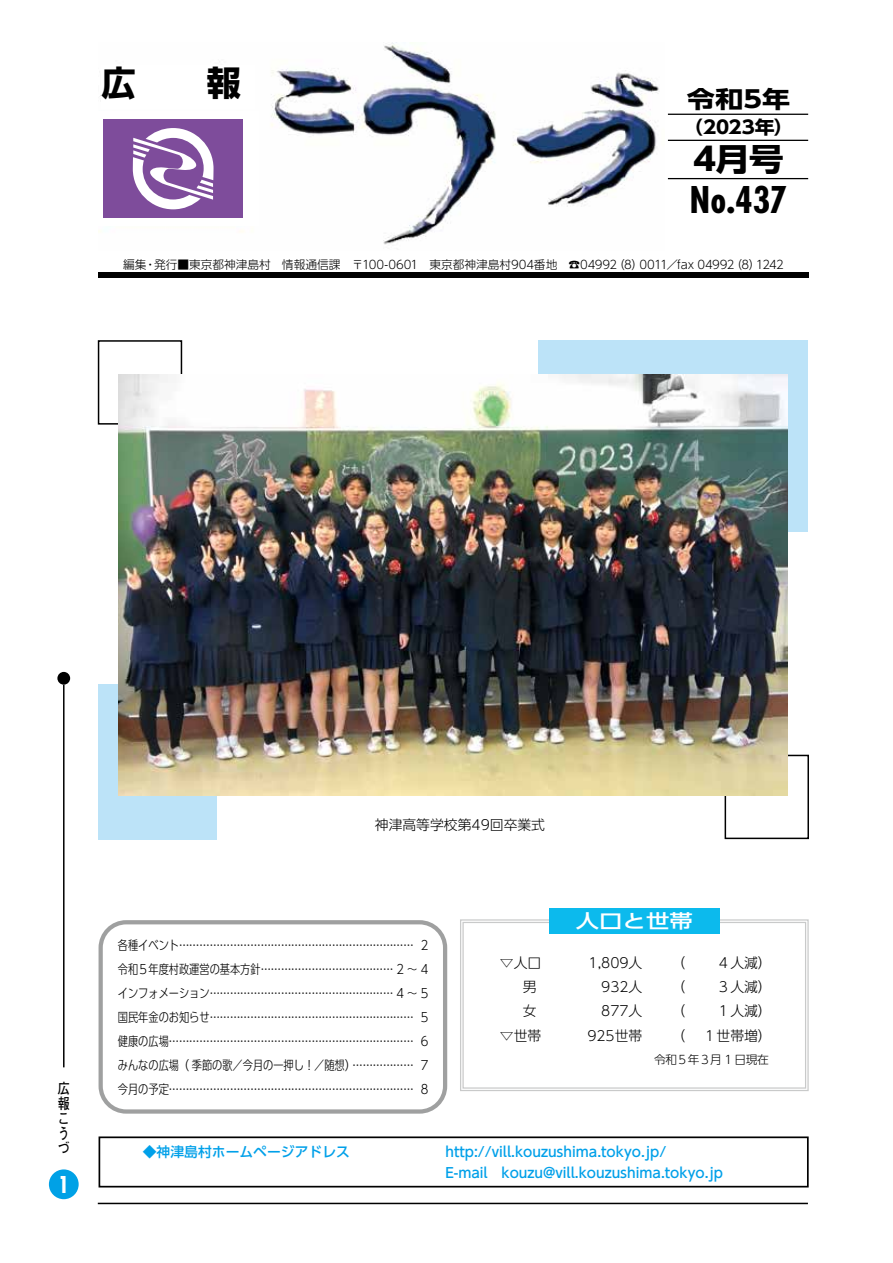
<style>
.page{position:relative;width:893px;height:1263px;background:#fff}
.page>*{position:absolute;margin:0;border:0;box-sizing:border-box;transform-origin:0 0}
.t1{font:700 40.5px "Futura PT Cond";color:#000}
.t2{font:700 34.5px "UD Shin Go Pro";color:#000}
.t3{font:700 31.5px "UD Shin Go Pro";color:#000;scale:1.11 1}
.t4{font:700 25.5px "Futura PT Cond";color:#fff}
.t5{font:700 23.4px "UD Shin Go Pro";color:#000;scale:1.2 1}
.t6{font:500 18.75px "UD Shin Go Pro";color:#fff;scale:1.25 1}
.t7{font:700 18px "UD Shin Go Pro";color:#000;scale:1.1 1}
.t8{font:700 14.85px/14.9px "Futo Go B101 Pro";color:#000;scale:.8 1}
.t9{font:500 13.8px "UD Shin Go Pro";color:#00a0e9}
.t10{font:300 13.8px "UD Shin Go Pro";color:#000}
.t11{font:300 12.75px "UD Shin Go C Oeiz Pr 6";color:#000}
.t12{font:300 11.7px "UD Shin Go Pro";letter-spacing:-.015em;color:#000}
.t13{font:300 11.7px "UD Shin Go Pro";letter-spacing:-.04em;color:#000}
</style>
<div class="page">
<hr style="left:98px;top:1203px;width:710px;height:1px;background:#000">
<hr style="left:63px;top:685px;width:2px;height:382px;background:#000">
<div style="left:57px;top:672px;width:13px;height:13px;background:#000;border-radius:50%"></div>
<div style="left:49px;top:1169px;width:30px;height:30px;background:#00a1e6;border-radius:50%"></div>
<img style="left:99px;top:43px;width:560px;height:202px">
<div style="left:101px;top:65px;width:153px;height:44px;background:#fff"></div>
<div style="left:88px;top:111px;width:170px;height:115px;background:#fff"></div>
<div style="left:103px;top:119px;width:140px;height:99px;background:#7e4c9b"></div>
<svg style="left:133px;top:128px;width:81px;height:81px"></svg>
<hr style="left:668px;top:114px;width:140px;height:1px;background:#000">
<hr style="left:668px;top:140px;width:140px;height:1px;background:#000">
<hr style="left:668px;top:178px;width:140px;height:1px;background:#000">
<div style="left:99px;top:272px;width:710px;height:5px;background:#000"></div>
<div style="left:99px;top:920px;width:348px;height:194px;border:4px solid #9fa0a0;border-radius:26px"></div>
<svg style="left:460px;top:919px;width:349px;height:172px"></svg>
<div style="left:462px;top:922px;width:344px;height:167px;border:1px solid #c9caca"></div>
<div style="left:549px;top:908px;width:170px;height:26px;background:#0cbaed"></div>
<div style="left:99px;top:1136px;width:710px;height:51px;border:2px solid #000"></div>
<div style="left:98px;top:340px;width:84px;height:85px;border:2px solid #000"></div>
<div style="left:725px;top:755px;width:84px;height:84px;border:2px solid #000"></div>
<div style="left:538px;top:340px;width:269px;height:192px;background:#bce3f8"></div>
<div style="left:98px;top:685px;width:119px;height:155px;background:#bce3f8"></div>
<img style="left:118px;top:375px;width:670px;height:420px">
<h2 class="t2" style="left:101px;top:54px;width:141px">広　　報</h2>
<h3 class="t5" style="left:687px;top:80px;width:88px">令和5年</h3>
<h3 class="t7" style="left:683px;top:112px;width:102px">（2023年(</h3>
<h3 class="t3" style="left:693px;top:134px;width:83px">4月号</h3>
<h1 class="t1" style="left:690px;top:176px;width:99px">No.437</h1>
<p class="t12" style="left:613px;top:255px;width:32px">（8）</p>
<p class="t12" style="left:730px;top:255px;width:32px">)8(</p>
<p class="t12" style="left:123px;top:255px;width:25px">編集</p>
<p class="t12" style="left:154px;top:255px;width:465px">発行■東京都神津島村　情報通信課　〒100-0601　東京都神津島村904番地　☎04992</p>
<p class="t12" style="left:639px;top:255px;width:97px">0011／fax 04992</p>
<p class="t12" style="left:756px;top:255px;width:30px">1242</p>
<p class="t12" style="left:145px;top:255px;width:13px">・</p>
<p class="t8" style="left:58px;top:1079px;width:16px">広報こうづ</p>
<h3 class="t4" style="left:58px;top:1169px;width:13px">1</h3>
<p class="t10" style="left:375px;top:813px;width:172px">神津高等学校第49回卒業式</p>
<p class="t11" style="left:118px;top:935px;width:297px">各種イベント.....................................................................</p>
<p class="t11" style="left:118px;top:959px;width:312px">令和５年度村政運営の基本方針....................................... 2 ~ 4</p>
<p class="t11" style="left:118px;top:983px;width:312px">インフォメーション...................................................... 4 ~ 5</p>
<p class="t11" style="left:421px;top:1007px;width:9px">5</p>
<p class="t11" style="left:421px;top:935px;width:9px">2</p>
<p class="t11" style="left:118px;top:1007px;width:297px">国民年金のお知らせ............................................................</p>
<p class="t11" style="left:118px;top:1031px;width:297px">健康の広場........................................................................</p>
<p class="t11" style="left:421px;top:1031px;width:9px">6</p>
<p class="t11" style="left:118px;top:1055px;width:297px">みんなの広場（季節の歌／今月の一押し！／随想 .... . .( ...............</p>
<p class="t11" style="left:421px;top:1055px;width:9px">7</p>
<p class="t11" style="left:118px;top:1079px;width:297px">今月の予定........................................................................</p>
<p class="t11" style="left:421px;top:1079px;width:9px">8</p>
<h3 class="t6" style="left:576px;top:906px;width:95px">人口と世帯</h3>
<p class="t10" style="left:500px;top:951px;width:43px">▽人口</p>
<p class="t10" style="left:589px;top:951px;width:55px">1,809人</p>
<p class="t10" style="left:672px;top:951px;width:15px">（</p>
<p class="t10" style="left:716px;top:951px;width:57px">４人減(</p>
<p class="t10" style="left:523px;top:975px;width:15px">男</p>
<p class="t10" style="left:601px;top:975px;width:43px">932人</p>
<p class="t10" style="left:672px;top:975px;width:15px">（</p>
<p class="t10" style="left:716px;top:975px;width:57px">３人減(</p>
<p class="t10" style="left:523px;top:1000px;width:15px">女</p>
<p class="t10" style="left:601px;top:1000px;width:43px">877人</p>
<p class="t10" style="left:672px;top:1000px;width:15px">（</p>
<p class="t10" style="left:716px;top:1000px;width:57px">１人減(</p>
<p class="t10" style="left:500px;top:1024px;width:43px">▽世帯</p>
<p class="t10" style="left:587px;top:1024px;width:56px">925世帯</p>
<p class="t10" style="left:672px;top:1024px;width:15px">（</p>
<p class="t10" style="left:703px;top:1024px;width:71px">１世帯増(</p>
<p class="t13" style="left:654px;top:1049px;width:116px">令和５年３月 1 日現在</p>
<p class="t9" style="left:143px;top:1140px;width:209px">◆神津島村ホームページアドレス</p>
<p class="t9" style="left:445px;top:1140px;width:222px">http://vill.kouzushima.tokyo.jp/</p>
<p class="t9" style="left:445px;top:1161px;width:44px">E-mail</p>
<p class="t9" style="left:502px;top:1161px;width:223px">kouzu@vill.kouzushima.tokyo.jp</p>
</div>
